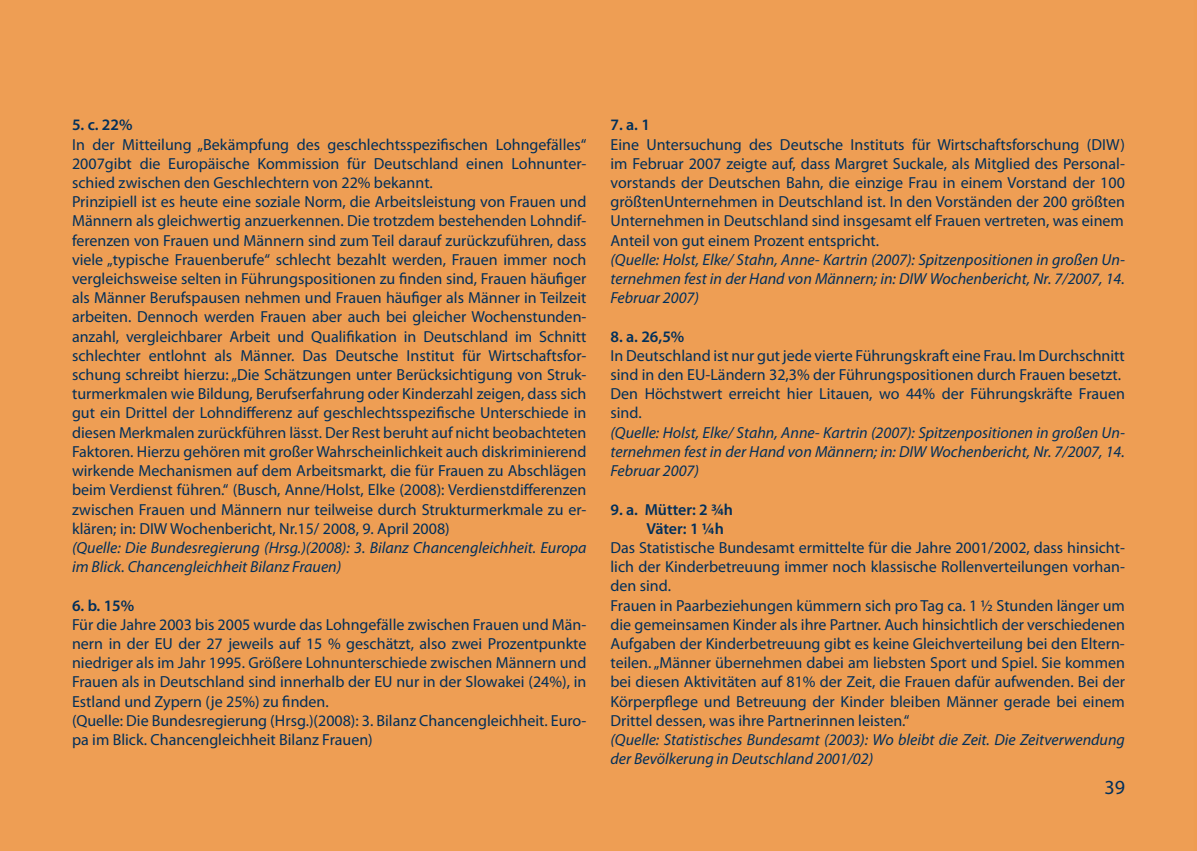
<style>
.page{position:relative;width:1197px;height:851px;background:#fff}
.page>*{position:absolute;margin:0;border:0;box-sizing:border-box;transform-origin:0 0}
.t1{font:20px "Myriad Pro";color:#002f5b}
.t2{font:16px/19.2px "Myriad Pro";color:#002f5b}
.t3{font:italic 16px/19.2px "Myriad Pro";color:#002f5b}
.t4{font:600 16px/19.2px "Myriad Pro";color:#002f5b}
</style>
<div class="page">
<div style="left:0;top:0;width:1196px;height:850px;background:#ee9e54"></div>
<p class="t4" style="left:72px;top:115px;width:62px">5. c. 22%</p>
<p class="t2" style="left:72px;top:134px;width:516px">In der Mitteilung „Bekämpfung des geschlechtsspezifischen Lohngefälles“ 2007gibt die Europäische Kommission für Deutschland einen Lohnunter&shy;schied zwischen den Geschlechtern von 22% bekannt.<br>Prinzipiell ist es heute eine soziale Norm, die Arbeitsleistung von Frauen und Männern als gleichwertig anzuerkennen. Die trotzdem bestehenden Lohndif&shy;ferenzen von Frauen und Männern sind zum Teil darauf zurückzuführen, dass viele „typische Frauenberufe“ schlecht bezahlt werden, Frauen immer noch vergleichsweise selten in Führungspositionen zu finden sind, Frauen häufiger als Männer Berufspausen nehmen und Frauen häufiger als Männer in Teilzeit arbeiten. Dennoch werden Frauen aber auch bei gleicher Wochenstunden&shy;anzahl, vergleichbarer Arbeit und Qualifikation in Deutschland im Schnitt schlechter entlohnt als Männer. Das Deutsche Institut für Wirtschaftsfor&shy;schung schreibt hierzu: „Die Schätzungen unter Berücksichtigung von Struk&shy;turmerkmalen wie Bildung, Berufserfahrung oder Kinderzahl zeigen, dass sich gut ein Drittel der Lohndifferenz auf geschlechtsspezifische Unterschiede in diesen Merkmalen zurückführen lässt. Der Rest beruht auf nicht beobachteten Faktoren. Hierzu gehören mit großer Wahrscheinlichkeit auch diskriminierend wirkende Mechanismen auf dem Arbeitsmarkt, die für Frauen zu Abschlägen beim Verdienst führen.“ (Busch, Anne/Holst, Elke (2008): Verdienstdifferenzen zwischen Frauen und Männern nur teilweise durch Strukturmerkmale zu er&shy;klären; in: DIW Wochenbericht, Nr.15/ 2008, 9. April 2008)</p>
<p class="t3" style="left:72px;top:537px;width:516px">(Quelle: Die Bundesregierung (Hrsg.)(2008): 3. Bilanz Chancengleichheit. Europa im Blick. Chancengleichheit Bilanz Frauen)</p>
<p class="t4" style="left:72px;top:595px;width:64px">6. b. 15%</p>
<p class="t2" style="left:72px;top:614px;width:516px">Für die Jahre 2003 bis 2005 wurde das Lohngefälle zwischen Frauen und Män&shy;nern in der EU der 27 jeweils auf 15 % geschätzt, also zwei Prozentpunkte niedriger als im Jahr 1995. Größere Lohnunterschiede zwischen Männern und Frauen als in Deutschland sind innerhalb der EU nur in der Slowakei (24%), in Estland und Zypern (je 25%) zu finden.<br>(Quelle: Die Bundesregierung (Hrsg.)(2008): 3. Bilanz Chancengleichheit. Euro&shy;pa im Blick. Chancengleichheit Bilanz Frauen)</p>
<p class="t4" style="left:610px;top:115px;width:41px">7. a. 1</p>
<p class="t2" style="left:610px;top:134px;width:516px;text-align:justify">Eine Untersuchung des Deutsche Instituts für Wirtschaftsforschung (DIW) im Februar 2007 zeigte auf, dass Margret Suckale, als Mitglied des Personal&shy;vorstands der Deutschen Bahn, die einzige Frau in einem Vorstand der 100 größtenUnternehmen in Deutschland ist. In den Vorständen der 200 größten Unternehmen in Deutschland sind insgesamt elf Frauen vertreten, was einem Anteil von gut einem Prozent entspricht.</p>
<p class="t3" style="left:610px;top:249px;width:516px;text-align:justify">(Quelle: Holst, Elke/ Stahn, Anne- Kartrin (2007): Spitzenpositionen in großen Un&shy;ternehmen fest in der Hand von Männern; in: DIW Wochenbericht, Nr. 7/2007, 14.<br>Februar 2007)</p>
<p class="t4" style="left:610px;top:326px;width:75px">8. a. 26,5%</p>
<p class="t2" style="left:610px;top:345px;width:516px">In Deutschland ist nur gut jede vierte Führungskraft eine Frau. Im Durchschnitt sind in den EU-Ländern 32,3% der Führungspositionen durch Frauen besetzt.<br>Den Höchstwert erreicht hier Litauen, wo 44% der Führungskräfte Frauen sind.</p>
<p class="t3" style="left:610px;top:422px;width:516px;text-align:justify">(Quelle: Holst, Elke/ Stahn, Anne- Kartrin (2007): Spitzenpositionen in großen Un&shy;ternehmen fest in der Hand von Männern; in: DIW Wochenbericht, Nr. 7/2007, 14.<br>Februar 2007)</p>
<p class="t4" style="left:646px;top:499px;width:88px;text-indent:-36px">9. a. Mütter: 2 ¾h<br>Väter: 1 ¼h</p>
<p class="t2" style="left:610px;top:537px;width:516px">Das Statistische Bundesamt ermittelte für die Jahre 2001/2002, dass hinsicht&shy;lich der Kinderbetreuung immer noch klassische Rollenverteilungen vorhan&shy;den sind.<br>Frauen in Paarbeziehungen kümmern sich pro Tag ca. 1 ½ Stunden länger um die gemeinsamen Kinder als ihre Partner. Auch hinsichtlich der verschiedenen Aufgaben der Kinderbetreuung gibt es keine Gleichverteilung bei den Eltern&shy;teilen. „Männer übernehmen dabei am liebsten Sport und Spiel. Sie kommen bei diesen Aktivitäten auf 81% der Zeit, die Frauen dafür aufwenden. Bei der Körperpflege und Betreuung der Kinder bleiben Männer gerade bei einem Drittel dessen, was ihre Partnerinnen leisten.“</p>
<p class="t3" style="left:610px;top:729px;width:516px">(Quelle: Statistisches Bundesamt (2003): Wo bleibt die Zeit. Die Zeitverwendung der Bevölkerung in Deutschland 2001/02)</p>
<p class="t1" style="left:1104px;top:774px;width:22px">39</p>
</div>
